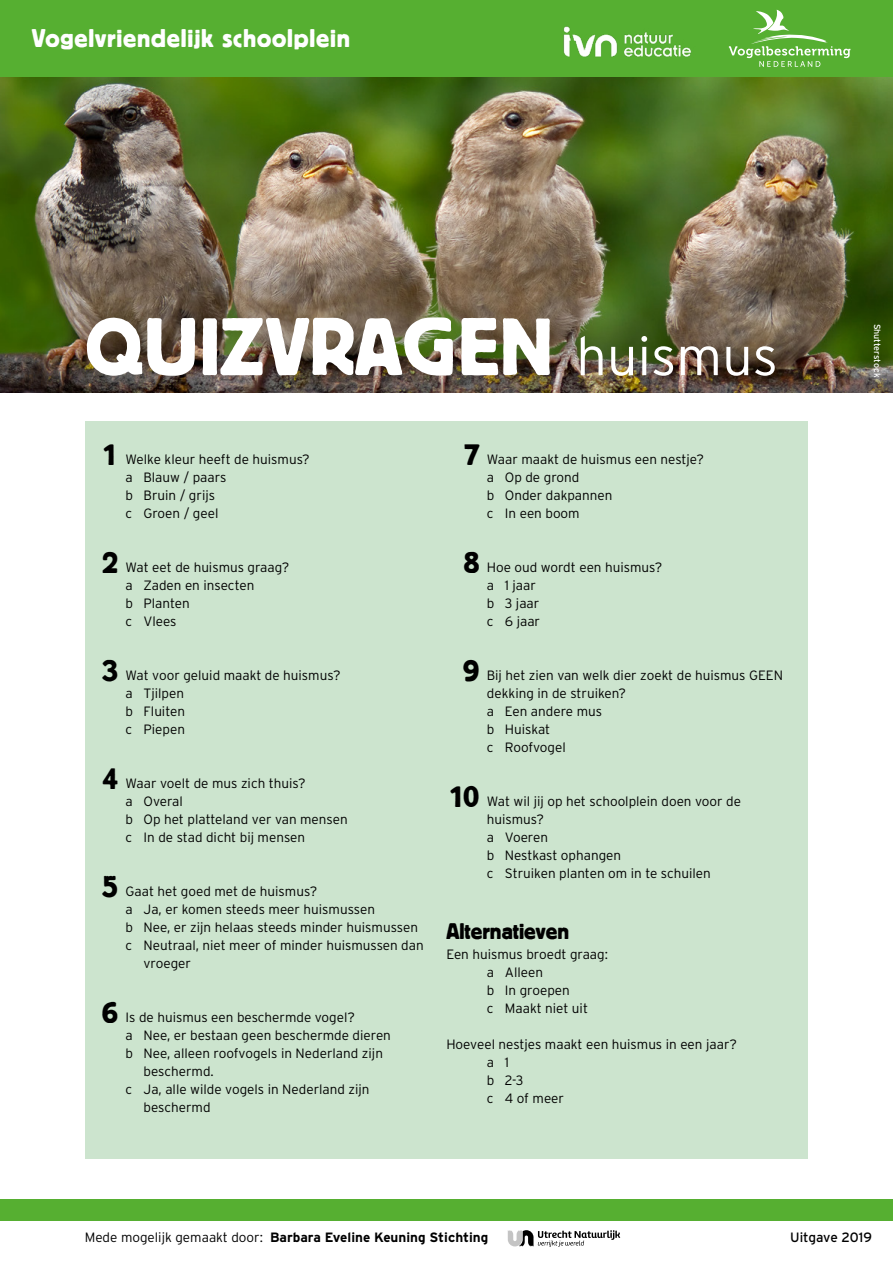
<style>
.page{position:relative;width:893px;height:1263px;background:#fff}
.page>*{position:absolute;margin:0;border:0;box-sizing:border-box;transform-origin:0 0}
.t1{font:81px "Block BE";letter-spacing:.02em;color:#fff}
.t2{font:30px "Block BE";color:#000}
.t3{font:25.5px "Block BE";letter-spacing:.03em;color:#fff}
.t4{font:22.5px "Block BE";color:#000}
.t5{font:300 13.5px/18px "Interstate";color:#000}
.t6{font:700 13.5px "Interstate";color:#000}
.t7{font:13.5px "Interstate";color:#000}
.t8{font:9px "Interstate";color:#fff}
.s1{font-family:"Interstate";font-weight:300;font-size:54px}
.s2{font-weight:300}
</style>
<div class="page">
<div style="left:85px;top:421px;width:723px;height:738px;background:#cce4ce"></div>
<img style="left:0;top:77px;width:893px;height:315px">
<div style="left:0;top:1199px;width:893px;height:21px;background:#56af31"></div>
<svg style="left:508px;top:1230px;width:112px;height:17px"></svg>
<div style="left:0;top:0;width:893px;height:77px;background:#56af31"></div>
<svg style="left:729px;top:10px;width:121px;height:57px"></svg>
<img style="left:563px;top:26px;width:128px;height:31px">
<h3 class="t3" style="left:32px;top:24px;width:320px">Vogelvriendelijk schoolplein</h3>
<h1 class="t1" style="left:85px;top:301px;width:694px">QUIZVRAGEN <span class="s1">huismus</span></h1>
<h2 class="t2" style="left:102px;top:438px;width:18px">1</h2>
<p class="t5" style="left:126px;top:450px;width:186px">Welke kleur heeft de huismus? a Blauw / paars<br>b Bruin / grijs<br>c Groen / geel</p>
<h2 class="t2" style="left:102px;top:546px;width:17px">2</h2>
<p class="t5" style="left:126px;top:558px;width:165px">Wat eet de huismus graag? a Zaden en insecten<br>b Planten<br>c Vlees</p>
<h2 class="t2" style="left:102px;top:654px;width:17px">3</h2>
<p class="t5" style="left:126px;top:666px;width:217px">Wat voor geluid maakt de huismus? a Tjilpen<br>b Fluiten<br>c Piepen</p>
<h2 class="t2" style="left:102px;top:762px;width:17px">4</h2>
<p class="t5" style="left:126px;top:774px;width:224px">Waar voelt de mus zich thuis?<br>a Overal<br>b Op het platteland ver van mensen c In de stad dicht bij mensen</p>
<h2 class="t2" style="left:102px;top:870px;width:17px">5</h2>
<p class="t5" style="left:126px;top:882px;width:193px">Gaat het goed met de huismus?</p>
<p class="t5" style="left:126px;top:900px;width:251px">a Ja, er komen steeds meer huismussen</p>
<p class="t5" style="left:126px;top:918px;width:294px">b Nee, er zijn helaas steeds minder huismussen</p>
<p class="t5" style="left:126px;top:936px;width:300px">c Neutraal, niet meer of minder huismussen dan</p>
<p class="t5" style="left:144px;top:954px;width:49px">vroeger</p>
<h2 class="t2" style="left:102px;top:996px;width:18px">6</h2>
<p class="t5" style="left:126px;top:1008px;width:231px">Is de huismus een beschermde vogel?</p>
<p class="t5" style="left:126px;top:1026px;width:267px">a Nee, er bestaan geen beschermde dieren</p>
<p class="t5" style="left:126px;top:1044px;width:259px">b Nee, alleen roofvogels in Nederland zijn</p>
<p class="t5" style="left:144px;top:1062px;width:72px">beschermd.</p>
<p class="t5" style="left:126px;top:1080px;width:246px">c Ja, alle wilde vogels in Nederland zijn</p>
<p class="t5" style="left:144px;top:1098px;width:68px">beschermd</p>
<h2 class="t2" style="left:464px;top:438px;width:16px">7</h2>
<p class="t5" style="left:487px;top:450px;width:219px">Waar maakt de huismus een nestje? a Op de grond<br>b Onder dakpannen<br>c In een boom</p>
<h2 class="t2" style="left:464px;top:546px;width:17px">8</h2>
<p class="t5" style="left:487px;top:558px;width:177px">Hoe oud wordt een huismus? a 1 jaar<br>b 3 jaar<br>c 6 jaar</p>
<h2 class="t2" style="left:463px;top:654px;width:18px">9</h2>
<p class="t5" style="left:487px;top:666px;width:298px">Bij het zien van welk dier zoekt de huismus GEEN dekking in de struiken?<br>a Een andere mus<br>b Huiskat<br>c Roofvogel</p>
<h2 class="t2" style="left:448px;top:780px;width:32px">10</h2>
<p class="t5" style="left:487px;top:792px;width:256px">Wat wil jij op het schoolplein doen voor de huismus?<br>a Voeren<br>b Nestkast ophangen<br>c Struiken planten om in te schuilen</p>
<h3 class="t4" style="left:446px;top:919px;width:124px">Alternatieven</h3>
<p class="t5" style="left:487px;top:945px;width:123px;text-indent:-40px">Een huismus broedt graag: a Alleen<br>b In groepen<br>c Maakt niet uit</p>
<p class="t5" style="left:487px;top:1035px;width:252px;text-indent:-40px">Hoeveel nestjes maakt een huismus in een jaar? a 1<br>b 2-3<br>c 4 of meer</p>
<p class="t8" style="left:882px;top:324px;width:55px;rotate:90deg">Shutterstock</p>
<p class="t6" style="left:85px;top:1230px;width:405px"><span class="s2">Mede mogelijk gemaakt door:</span> Barbara Eveline Keuning Stichting</p>
<p class="t7" style="left:790px;top:1230px;width:83px">Uitgave 2019</p>
</div>
